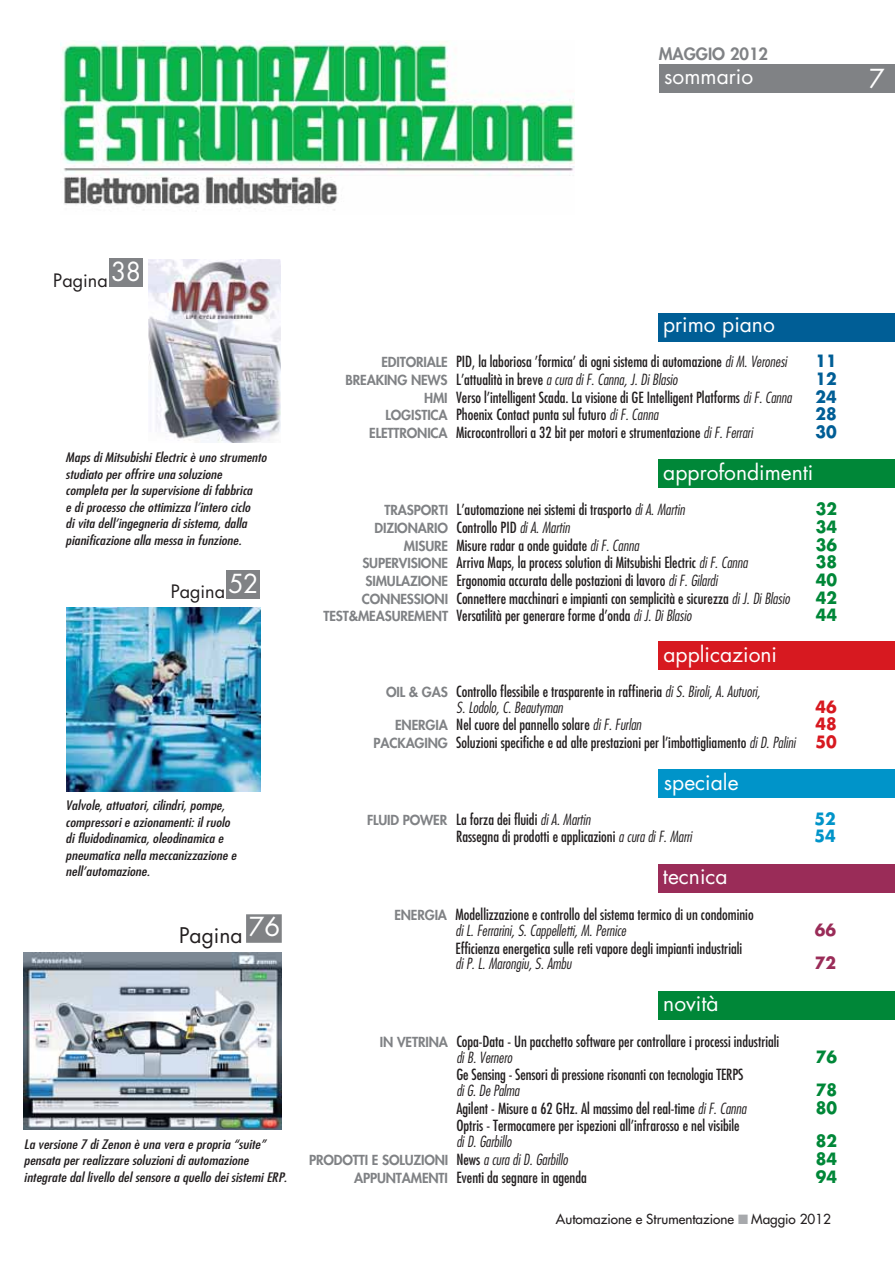
<style>
.page{position:relative;width:895px;height:1264px;background:#fff}
.page>*{position:absolute;margin:0;border:0;box-sizing:border-box;transform-origin:0 0}
.t1{font:25.5px "Futura LT";color:#fff}
.t2{font:21px "Futura LT";color:#fff}
.t3{font:21px "Futura LT";color:#231f20}
.t4{font:18px "Futura LT";color:#231f20}
.t5{font:700 16.5px "Futura LT";color:#008738;scale:.94 1}
.t6{font:800 16.5px "Futura LT";color:#808285}
.t7{font:700 16.5px "Futura LT";color:#005e96;scale:.94 1}
.t8{font:700 16.5px "Futura LT";color:#d71920;scale:.94 1}
.t9{font:700 16.5px "Futura LT";color:#0094c9;scale:.94 1}
.t10{font:700 16.5px "Futura LT";color:#9a2c58;scale:.94 1}
.t11{font:condensed 15px/15.8px "Futura LT";color:#231f20}
.t12{font:italic 300 condensed 15px "Futura LT";color:#231f20}
.t13{font:800 13.5px "Futura LT";letter-spacing:-.01em;color:#808285}
.t14{font:13.5px "Futura LT";color:#231f20}
.t15{font:italic condensed 12.75px/16.5px "Futura LT";color:#231f20;scale:1.2 1}
.s1{font-weight:800;font-stretch:normal;font-size:13.5px;color:#808285}
.s2{font-weight:300;font-style:italic}
.s3{font-weight:800;font-style:normal;font-stretch:normal;font-size:13.5px;color:#808285}
.s4{font-weight:400;font-style:normal}
.s5{font-weight:700;font-stretch:normal;font-size:16.5px;color:#d71920}
.s6{font-weight:400;font-stretch:condensed;font-size:15px;color:#231f20}
.s7{font-weight:300;font-style:italic;font-stretch:condensed;font-size:15px;color:#231f20}
.s8{color:#a7a9ac}
</style>
<div class="page">
<div style="left:659px;top:64px;width:236px;height:28px;background:#808285"></div>
<div style="left:659px;top:313px;width:236px;height:29px;background:#005e96"></div>
<div style="left:659px;top:460px;width:236px;height:28px;background:#008738"></div>
<div style="left:659px;top:642px;width:236px;height:28px;background:#d71920"></div>
<div style="left:659px;top:991px;width:236px;height:28px;background:#008738"></div>
<div style="left:659px;top:770px;width:236px;height:28px;background:#0094c9"></div>
<div style="left:659px;top:864px;width:236px;height:28px;background:#9a2c58"></div>
<div style="left:227px;top:571px;width:33px;height:28px;background:#808285"></div>
<div style="left:246px;top:914px;width:36px;height:29px;background:#808285"></div>
<img style="left:61px;top:40px;width:514px;height:171px">
<img style="left:66px;top:608px;width:194px;height:184px">
<img style="left:24px;top:952px;width:258px;height:177px">
<img style="left:149px;top:259px;width:132px;height:183px">
<div style="left:109px;top:259px;width:34px;height:28px;background:#808285"></div>
<p class="t6" style="left:659px;top:47px;width:111px">MAGGIO 2012</p>
<h2 class="t2" style="left:664px;top:64px;width:90px">sommario</h2>
<h1 class="t1" style="left:869px;top:64px;width:17px">7</h1>
<p class="t4" style="left:53px;top:270px;width:89px">Pagina <sup>38</sup></p>
<p class="t15" style="left:66px;top:450px;width:169px">Maps di Mitsubishi Electric è uno strumento studiato per offrire una soluzione completa per la supervisione di fabbrica<br>e di processo che ottimizza l’intero ciclo<br>di vita dell’ingegneria di sistema, dalla pianificazione alla messa in funzione.</p>
<h1 class="t1" style="left:228px;top:569px;width:32px">52</h1>
<p class="t4" style="left:171px;top:581px;width:56px">Pagina</p>
<p class="t15" style="left:66px;top:798px;width:144px">Valvole, attuatori, cilindri, pompe, compressori e azionamenti: il ruolo di fluidodinamica, oleodinamica e pneumatica nella meccanizzazione e nell’automazione.</p>
<h2 class="t3" style="left:179px;top:923px;width:65px">Pagina</h2>
<h1 class="t1" style="left:249px;top:912px;width:33px">76</h1>
<p class="t15" style="left:24px;top:1137px;width:221px">La versione 7 di Zenon è una vera e propria “suite” pensata per realizzare soluzioni di automazione integrate dal livello del sensore a quello dei sistemi ERP.</p>
<h2 class="t2" style="left:663px;top:313px;width:113px">primo piano</h2>
<p class="t11" style="left:381px;top:355px;width:407px"><span class="s1">EDITORIALE</span> PID, la laboriosa ’formica’ di ogni sistema di automazione <span class="s2">di M. Veronesi</span></p>
<p class="t7" style="left:815px;top:350px;width:24px">11</p>
<p class="t12" style="left:346px;top:373px;width:333px"><span class="s3">BREAKING NEWS</span> <span class="s4">L’attualità in breve</span> a cura di F. Canna, J. Di Blasio</p>
<p class="t7" style="left:815px;top:368px;width:24px">12</p>
<p class="t11" style="left:424px;top:390px;width:369px"><span class="s1">HMI</span> Verso l’intelligent Scada. La visione di GE Intelligent Platforms <span class="s2">di F. Canna</span></p>
<p class="t7" style="left:815px;top:386px;width:24px">24</p>
<p class="t11" style="left:385px;top:408px;width:274px"><span class="s1">LOGISTICA</span> Phoenix Contact punta sul futuro <span class="s2">di F. Canna</span></p>
<p class="t7" style="left:815px;top:403px;width:24px">28</p>
<p class="t11" style="left:369px;top:426px;width:385px"><span class="s1">ELETTRONICA</span> Microcontrollori a 32 bit per motori e strumentazione <span class="s2">di F. Ferrari</span></p>
<p class="t7" style="left:815px;top:421px;width:24px">30</p>
<h2 class="t2" style="left:663px;top:460px;width:152px">approfondimenti</h2>
<p class="t11" style="left:385px;top:503px;width:302px"><span class="s1">TRASPORTI</span> L’automazione nei sistemi di trasporto <span class="s2">di A. Martin</span></p>
<p class="t5" style="left:816px;top:498px;width:24px">32</p>
<p class="t11" style="left:374px;top:521px;width:197px"><span class="s1">DIZIONARIO</span> Controllo PID <span class="s2">di A. Martin</span></p>
<p class="t5" style="left:816px;top:516px;width:24px">34</p>
<p class="t11" style="left:404px;top:538px;width:236px"><span class="s1">MISURE</span> Misure radar a onde guidate <span class="s2">di F. Canna</span></p>
<p class="t5" style="left:816px;top:534px;width:24px">36</p>
<p class="t11" style="left:362px;top:556px;width:387px"><span class="s1">SUPERVISIONE</span> Arriva Maps, la process solution di Mitsubishi Electric <span class="s2">di F. Canna</span></p>
<p class="t5" style="left:816px;top:551px;width:24px">38</p>
<p class="t11" style="left:366px;top:574px;width:353px"><span class="s1">SIMULAZIONE</span> Ergonomia accurata delle postazioni di lavoro <span class="s2">di F. Gilardi</span></p>
<p class="t5" style="left:816px;top:569px;width:24px">40</p>
<p class="t11" style="left:362px;top:592px;width:429px"><span class="s1">CONNESSIONI</span> Connettere macchinari e impianti con semplicità e sicurezza <span class="s2">di J. Di Blasio</span></p>
<p class="t5" style="left:816px;top:587px;width:24px">42</p>
<p class="t11" style="left:323px;top:609px;width:369px"><span class="s1">TEST&amp;MEASUREMENT</span> Versatilità per generare forme d’onda <span class="s2">di J. Di Blasio</span></p>
<p class="t5" style="left:816px;top:604px;width:24px">44</p>
<h2 class="t2" style="left:663px;top:642px;width:115px">applicazioni</h2>
<p class="t11" style="left:456px;top:685px;width:305px;text-indent:-70px"><span class="s1">OIL &amp; GAS</span> Controllo flessibile e trasparente in raffineria <span class="s2">di S. Biroli, A. Autuori,<br>S. Lodolo, C. Beautyman</span></p>
<p class="t8" style="left:815px;top:696px;width:24px">46</p>
<p class="t11" style="left:395px;top:718px;width:248px"><span class="s1">ENERGIA</span> Nel cuore del pannello solare <span class="s2">di F. Furlan</span></p>
<p class="t8" style="left:815px;top:713px;width:24px">48</p>
<p class="t11" style="left:373px;top:736px;width:465px"><span class="s1">PACKAGING</span> Soluzioni specifiche e ad alte prestazioni per l’imbottigliamento <span class="s2">di D. Palini</span> <span class="s5">50</span></p>
<h2 class="t2" style="left:664px;top:770px;width:76px">speciale</h2>
<p class="t11" style="left:367px;top:812px;width:225px"><span class="s1">FLUID POWER</span> La forza dei fluidi <span class="s2">di A. Martin</span></p>
<p class="t9" style="left:814px;top:807px;width:24px">52</p>
<p class="t11" style="left:456px;top:830px;width:237px">Rassegna di prodotti e applicazioni <span class="s2">a cura di F. Marri</span></p>
<p class="t9" style="left:814px;top:825px;width:24px">54</p>
<h2 class="t2" style="left:663px;top:864px;width:66px">tecnica</h2>
<p class="t11" style="left:455px;top:908px;width:300px;text-indent:-61px"><span class="s1">ENERGIA</span> Modellizzazione e controllo del sistema termico di un condominio <span class="s2">di L. Ferrarini, S. Cappelletti, M. Pernice</span></p>
<p class="t10" style="left:815px;top:919px;width:24px">66</p>
<p class="t11" style="left:455px;top:941px;width:288px">Efficienza energetica sulle reti vapore degli impianti industriali</p>
<p class="t12" style="left:455px;top:957px;width:117px">di P. L. Marongiu, S. Ambu</p>
<p class="t10" style="left:815px;top:952px;width:24px">72</p>
<h2 class="t2" style="left:663px;top:991px;width:57px">novità</h2>
<p class="t11" style="left:456px;top:1035px;width:324px;text-indent:-76px"><span class="s1">IN VETRINA</span> Copa-Data - Un pacchetto software per controllare i processi industriali <span class="s2">di B. Vernero</span></p>
<p class="t5" style="left:816px;top:1045px;width:24px">76</p>
<p class="t11" style="left:456px;top:1068px;width:289px">Ge Sensing - Sensori di pressione risonanti con tecnologia TERPS</p>
<p class="t12" style="left:456px;top:1084px;width:64px">di G. De Palma</p>
<p class="t5" style="left:816px;top:1079px;width:24px">78</p>
<p class="t11" style="left:456px;top:1102px;width:292px">Agilent - Misure a 62 GHz. Al massimo del real-time <span class="s2">di F. Canna</span></p>
<p class="t5" style="left:816px;top:1097px;width:24px">80</p>
<p class="t11" style="left:456px;top:1119px;width:285px">Optris - Termocamere per ispezioni all’infrarosso e nel visibile</p>
<p class="t12" style="left:456px;top:1135px;width:57px">di D. Garbillo</p>
<p class="t5" style="left:816px;top:1130px;width:24px">82</p>
<p class="t13" style="left:309px;top:1154px;width:260px">PRODOTTI E SOLUZIONI <span class="s6">News</span> <span class="s7">a cura di D. Garbillo</span></p>
<p class="t5" style="left:816px;top:1148px;width:24px">84</p>
<p class="t11" style="left:354px;top:1170px;width:234px"><span class="s1">APPUNTAMENTI</span> Eventi da segnare in agenda</p>
<p class="t5" style="left:816px;top:1165px;width:24px">94</p>
<p class="t14" style="left:556px;top:1212px;width:276px">Automazione e Strumentazione <span class="s8">■</span> Maggio 2012</p>
</div>
